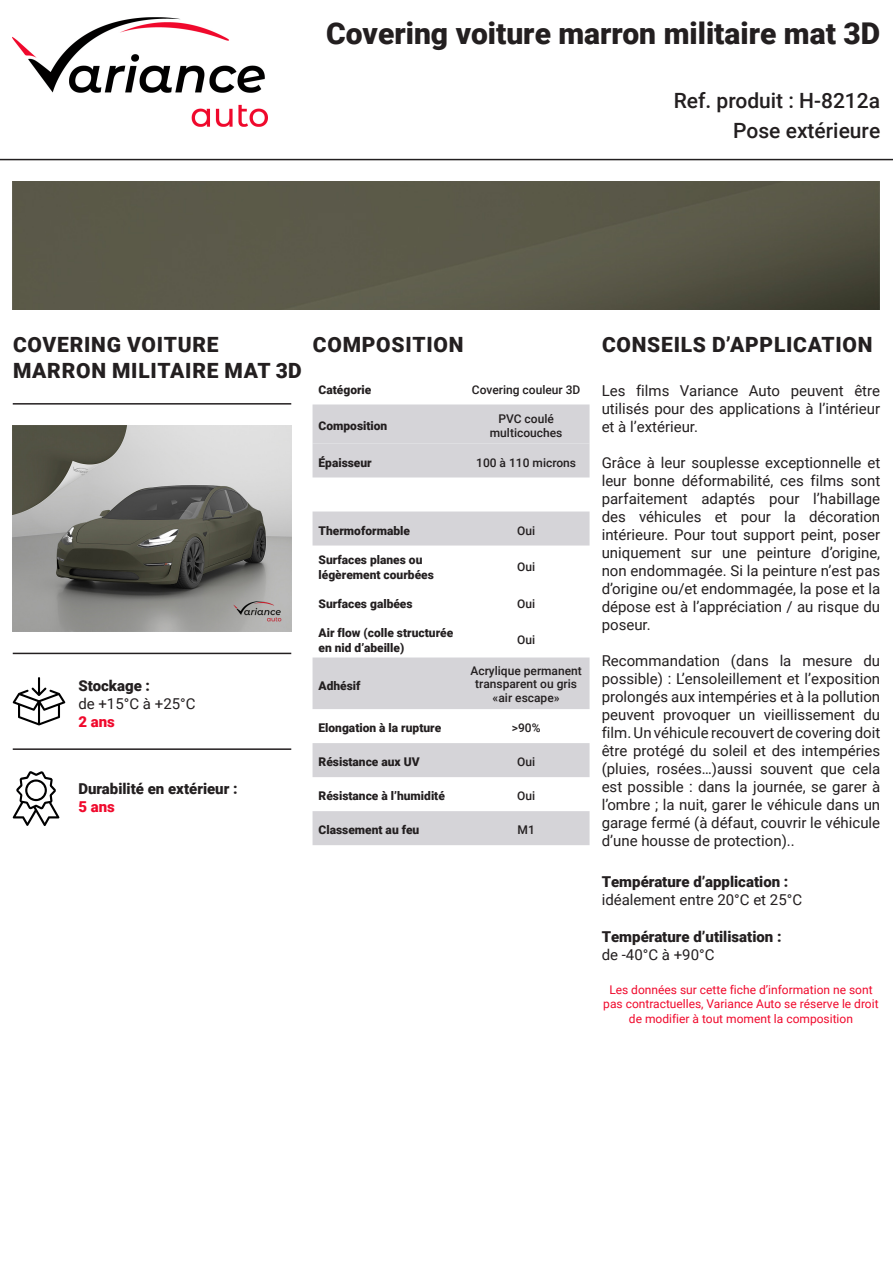
<style>
.page{position:relative;width:893px;height:1263px;background:#fff}
.page>*{position:absolute;margin:0;border:0;box-sizing:border-box;transform-origin:0 0}
.t1{font:900 30px "Roboto";color:#231f20}
.t2{font:900 21px/25.2px "Roboto";letter-spacing:.035em;color:#231f20}
.t3{font:500 21px "Roboto";color:#231f20}
.t4{font:15px/18px "Roboto";color:#231f20;text-align:justify}
.t5{font:900 15px "Roboto";color:#231f20}
.t6{font:900 15px "Roboto";color:#f0092c}
.t7{font:900 12px/14.4px "Roboto";color:#231f20}
.t8{font:12px/14.4px "Roboto";color:#f0092c;text-align:center}
.t9{font:500 12px/13.5px "Roboto";color:#231f20;text-align:center}
</style>
<div class="page">
<img style="left:13px;top:18px;width:255px;height:108px">
<hr style="left:0;top:159px;width:893px;height:1px;background:#231f20">
<hr style="left:13px;top:403px;width:278px;height:2px;background:#231f20">
<hr style="left:13px;top:653px;width:278px;height:1px;background:#231f20">
<hr style="left:13px;top:748px;width:278px;height:2px;background:#231f20">
<svg style="left:13px;top:677px;width:52px;height:48px"></svg>
<svg style="left:13px;top:771px;width:46px;height:55px"></svg>
<div style="left:313px;top:404px;width:277px;height:73px;background:#d5d4d8"></div>
<svg style="left:313px;top:511px;width:277px;height:334px"></svg>
<img style="left:13px;top:426px;width:278px;height:205px">
<img style="left:13px;top:182px;width:866px;height:127px">
<p class="t1" style="left:326px;top:13px;width:555px">Covering voiture marron militaire mat 3D</p>
<p class="t3" style="left:674px;top:86px;width:208px">Ref. produit : H-8212a</p>
<p class="t3" style="left:733px;top:115px;width:149px">Pose extérieure</p>
<p class="t2" style="left:13px;top:332px;width:290px">COVERING VOITURE<br>MARRON MILITAIRE MAT 3D</p>
<p class="t2" style="left:313px;top:332px;width:152px">COMPOSITION</p>
<p class="t2" style="left:602px;top:332px;width:272px">CONSEILS D’APPLICATION</p>
<p class="t4" style="left:602px;top:381px;width:280px">Les films Variance Auto peuvent être utilisés pour des applications à l’intérieur et à l’extérieur.</p>
<p class="t4" style="left:602px;top:453px;width:280px">Grâce à leur souplesse exceptionnelle et leur bonne déformabilité, ces films sont parfaitement adaptés pour l’habillage des véhicules et pour la décoration intérieure. Pour tout support peint, poser uniquement sur une peinture d’origine, non endommagée. Si la peinture n’est pas d’origine ou/et endommagée, la pose et la dépose est à l’appréciation / au risque du poseur.</p>
<p class="t4" style="left:602px;top:651px;width:280px">Recommandation (dans la mesure du possible) : L’ensoleillement et l’exposition prolongés aux intempéries et à la pollution peuvent provoquer un vieillissement du film. Un véhicule recouvert de covering doit être protégé du soleil et des intempéries (pluies, rosées…)aussi souvent que cela est possible : dans la journée, se garer à l’ombre ; la nuit, garer le véhicule dans un garage fermé (à défaut, couvrir le véhicule d’une housse de protection)..</p>
<p class="t5" style="left:602px;top:871px;width:188px">Température d’application :</p>
<p class="t4" style="left:602px;top:890px;width:202px">idéalement entre 20°C et 25°C</p>
<p class="t7" style="left:319px;top:382px;width:54px">Catégorie</p>
<p class="t9" style="left:472px;top:382px;width:110px">Covering couleur 3D</p>
<p class="t7" style="left:319px;top:418px;width:70px">Composition</p>
<p class="t9" style="left:490px;top:411px;width:74px;line-height:14.4px">PVC coulé multicouches</p>
<p class="t7" style="left:319px;top:455px;width:55px">Épaisseur</p>
<p class="t9" style="left:476px;top:455px;width:101px">100 à 110 microns</p>
<p class="t7" style="left:319px;top:523px;width:93px">Thermoformable</p>
<p class="t9" style="left:517px;top:523px;width:20px">Oui</p>
<p class="t7" style="left:319px;top:552px;width:117px">Surfaces planes ou légèrement courbées</p>
<p class="t9" style="left:517px;top:560px;width:20px">Oui</p>
<p class="t7" style="left:319px;top:596px;width:96px">Surfaces galbées</p>
<p class="t9" style="left:517px;top:596px;width:20px">Oui</p>
<p class="t7" style="left:319px;top:625px;width:136px">Air flow (colle structurée</p>
<p class="t7" style="left:319px;top:640px;width:87px">en nid d’abeille)</p>
<p class="t9" style="left:517px;top:633px;width:20px">Oui</p>
<p class="t9" style="left:470px;top:663px;width:113px">Acrylique permanent transparent ou gris «air escape»</p>
<p class="t5" style="left:78px;top:675px;width:73px">Stockage :</p>
<p class="t4" style="left:78px;top:694px;width:119px">de +15°C à +25°C</p>
<p class="t6" style="left:78px;top:711px;width:38px">2 ans</p>
<p class="t7" style="left:319px;top:678px;width:44px">Adhésif</p>
<p class="t7" style="left:319px;top:720px;width:124px">Elongation à la rupture</p>
<p class="t9" style="left:512px;top:721px;width:30px">&gt;90%</p>
<p class="t7" style="left:319px;top:754px;width:103px">Résistance aux UV</p>
<p class="t9" style="left:517px;top:755px;width:20px">Oui</p>
<p class="t7" style="left:319px;top:788px;width:128px">Résistance à l’humidité</p>
<p class="t9" style="left:517px;top:789px;width:20px">Oui</p>
<p class="t7" style="left:319px;top:822px;width:102px">Classement au feu</p>
<p class="t9" style="left:517px;top:823px;width:19px">M1</p>
<p class="t5" style="left:78px;top:778px;width:161px">Durabilité en extérieur :</p>
<p class="t6" style="left:78px;top:796px;width:38px">5 ans</p>
<p class="t5" style="left:602px;top:926px;width:181px">Température d’utilisation :</p>
<p class="t4" style="left:602px;top:945px;width:114px">de -40°C à +90°C</p>
<p class="t8" style="left:603px;top:982px;width:277px">Les données sur cette fiche d’information ne sont pas contractuelles, Variance Auto se réserve le droit de modifier à tout moment la composition</p>
</div>
